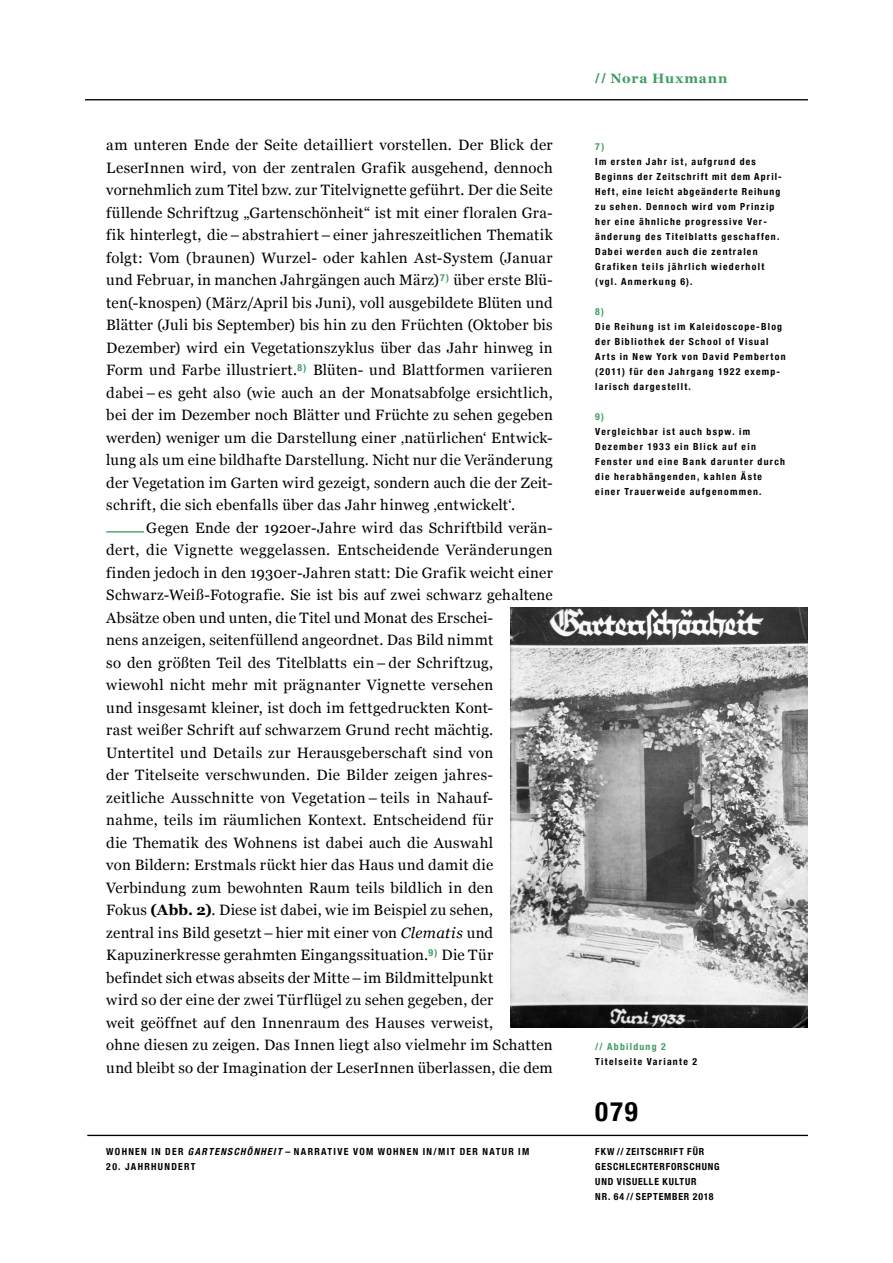
<style>
.page{position:relative;width:893px;height:1263px;background:#fff}
.page>*{position:absolute;margin:0;border:0;box-sizing:border-box;transform-origin:0 0}
.t1{font:700 condensed 27px "Helvetica Neue";color:#000}
.t2{font:15px/22.5px "Georgia";letter-spacing:.02em;color:#000;text-align:justify}
.t3{font:700 13.5px "Georgia";letter-spacing:.065em;color:#409c62}
.t4{font:700 condensed 9.75px/15px "Helvetica Neue";letter-spacing:.125em;color:#000}
.t5{font:700 condensed 9.75px/15px "Helvetica Neue";letter-spacing:.085em;color:#000}
.t6{font:700 condensed 9.75px "Helvetica Neue";letter-spacing:.13em;color:#409c62}
.s1{font-weight:700}
.s2{font-style:italic}
.s3{font-family:"Helvetica Neue";font-stretch:condensed}
</style>
<div class="page">
<hr style="left:85px;top:99px;width:723px;height:1px;background:#000">
<hr style="left:87px;top:1135px;width:721px;height:1px;background:#000">
<hr style="left:106px;top:531px;width:38px;height:2px;background:#409c62">
<img style="left:510px;top:608px;width:298px;height:419px">
<p class="t2" style="left:106px;top:133px;width:448px">am unteren Ende der Seite detailliert vorstellen. Der Blick der LeserInnen wird, von der zentralen Grafik ausgehend, dennoch vornehmlich zum Titel bzw. zur Titelvignette geführt. Der die Seite füllende Schriftzug „Gartenschönheit“ ist mit einer floralen Gra&shy;fik hinterlegt, die–abstrahiert–einer jahreszeitlichen Thematik folgt: Vom (braunen) Wurzel- oder kahlen Ast-System (Januar und Februar, in manchen Jahrgängen auch März)<sup>7)</sup> über erste Blü&shy;ten(-knospen) (März/April bis Juni), voll ausgebildete Blüten und Blätter (Juli bis September) bis hin zu den Früchten (Oktober bis Dezember) wird ein Vegetationszyklus über das Jahr hinweg in Form und Farbe illustriert.<sup>8)</sup> Blüten- und Blattformen variieren dabei–es geht also (wie auch an der Monatsabfolge ersichtlich, bei der im Dezember noch Blätter und Früchte zu sehen gegeben werden) weniger um die Darstellung einer ‚natürlichen‘ Entwick&shy;lung als um eine bildhafte Darstellung. Nicht nur die Veränderung der Vegetation im Garten wird gezeigt, sondern auch die der Zeit&shy;schrift, die sich ebenfalls über das Jahr hinweg ‚entwickelt‘.</p>
<p class="t2" style="left:106px;top:515px;width:448px;text-align:left;text-indent:40px">Gegen Ende der 1920er-Jahre wird das Schriftbild verän&shy;dert, die Vignette weggelassen. Entscheidende Veränderungen finden jedoch in den 1930er-Jahren statt: Die Grafik weicht einer Schwarz-Weiß-Fotografie. Sie ist bis auf zwei schwarz gehaltene Absätze oben und unten, die Titel und Monat des Erschei-<br>nens anzeigen, seitenfüllend angeordnet. Das Bild nimmt<br>so den größten Teil des Titelblatts ein–der Schriftzug, wiewohl nicht mehr mit prägnanter Vignette versehen<br>und insgesamt kleiner, ist doch im fettgedruckten Kont-<br>rast weißer Schrift auf schwarzem Grund recht mächtig.<br>Untertitel und Details zur Herausgeberschaft sind von<br>der Titelseite verschwunden. Die Bilder zeigen jahres&shy;zeitliche Ausschnitte von Vegetation – teils in Nahauf-<br>nahme, teils im räumlichen Kontext. Entscheidend für<br>die Thematik des Wohnens ist dabei auch die Auswahl<br>von Bildern: Erstmals rückt hier das Haus und damit die Verbindung zum bewohnten Raum teils bildlich in den<br>Fokus <span class="s1">(Abb. 2)</span>. Diese ist dabei, wie im Beispiel zu sehen,<br>zentral ins Bild gesetzt–hier mit einer von <span class="s2">Clematis</span> und Kapuzinerkresse gerahmten Eingangssituation.<sup>9)</sup> Die Tür befindet sich etwas abseits der Mitte–im Bildmittelpunkt<br>wird so der eine der zwei Türflügel zu sehen gegeben, der<br>weit geöffnet auf den Innenraum des Hauses verweist,<br>ohne diesen zu zeigen. Das Innen liegt also vielmehr im Schatten und bleibt so der Imagination der LeserInnen überlassen, die dem</p>
<p class="t4" style="left:106px;top:1143px;width:424px">WOHNEN IN DER <span class="s2">GARTENSCHÖNHEIT</span>– NARRATIVE VOM WOHNEN IN/MIT DER NATUR IM</p>
<p class="t4" style="left:106px;top:1158px;width:91px">20. JAHRHUNDERT</p>
<p class="t3" style="left:595px;top:68px;width:134px"><span class="s3">//</span> Nora Huxmann</p>
<p class="t6" style="left:595px;top:138px;width:11px">7)</p>
<p class="t4" style="left:595px;top:153px;width:188px">Im ersten Jahr ist, aufgrund des Beginns der Zeitschrift mit dem April-Heft, eine leicht abgeänderte Reihung zu sehen. Dennoch wird vom Prinzip her eine ähnliche progressive Ver&shy;änderung des Titelblatts geschaffen.<br>Dabei werden auch die zentralen Grafiken teils jährlich wiederholt (vgl. Anmerkung 6).</p>
<p class="t6" style="left:595px;top:303px;width:10px">8)</p>
<p class="t4" style="left:595px;top:318px;width:192px">Die Reihung ist im Kaleidoscope-Blog der Bibliothek der School of Visual Arts in New York von David Pemberton (2011) für den Jahrgang 1922 exemp&shy;larisch dargestellt.</p>
<p class="t6" style="left:595px;top:408px;width:10px">9)</p>
<p class="t4" style="left:595px;top:423px;width:191px">Vergleichbar ist auch bspw. im<br>Dezember 1933 ein Blick auf ein<br>Fenster und eine Bank darunter durch die herabhängenden, kahlen Äste einer Trauerweide aufgenommen.</p>
<p class="t6" style="left:595px;top:1038px;width:72px">// Abbildung 2</p>
<p class="t4" style="left:595px;top:1053px;width:103px">Titelseite Variante 2</p>
<h1 class="t1" style="left:595px;top:1089px;width:44px">079</h1>
<p class="t5" style="left:595px;top:1143px;width:126px">FKW // ZEITSCHRIFT FÜR<br>GESCHLECHTERFORSCHUNG<br>UND VISUELLE KULTUR<br>NR. 64 // SEPTEMBER 2018</p>
</div>
